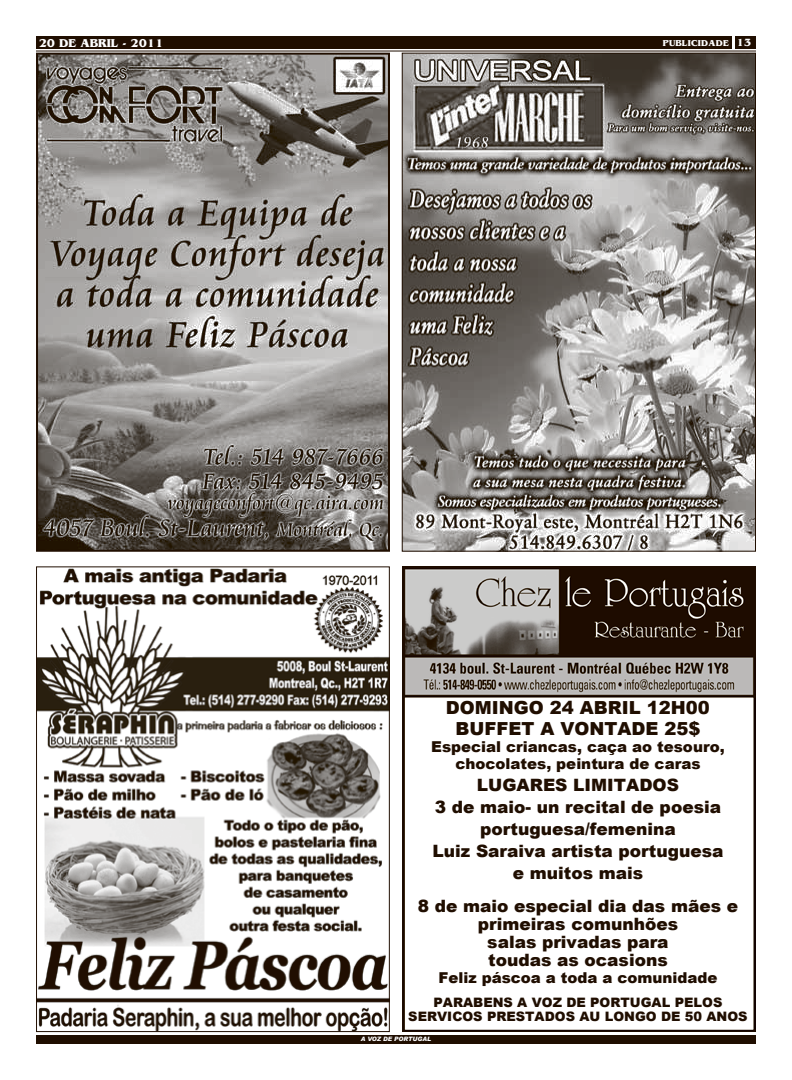
<style>
.page{position:relative;width:792px;height:1080px;background:#fff}
.page>*{position:absolute;margin:0;border:0;box-sizing:border-box;transform-origin:0 0}
.t1{font:900 18px/21px "Arial";color:#200e00}
.t2{font:900 17px/22px "Arial";color:#200e00;text-align:center}
.t3{font:900 15px/17px "Arial";color:#200e00;text-align:center}
.t4{font:900 13px/14px "Arial";color:#200e00}
.t5{font:700 12px "Bangkok";color:#fff}
.t6{font:700 11px "Bangkok";color:#fff}
.t7{font:700 9px "Bangkok";letter-spacing:.03em;color:#fff}
.t8{font:italic 900 6px "Arial";color:#fff}
</style>
<div class="page">
<div style="left:36px;top:36px;width:720px;height:13px;background:#200e00"></div>
<hr style="left:732px;top:36px;width:3px;height:17px;background:#fff">
<hr style="left:36px;top:51px;width:720px;height:1px;background:#200e00">
<div style="left:36px;top:1035px;width:720px;height:9px;background:#200e00"></div>
<img style="left:402px;top:566px;width:354px;height:466px">
<img style="left:39px;top:56px;width:348px;height:493px">
<div style="left:36px;top:53px;width:354px;height:499px;border:2px solid #200e00"></div>
<img style="left:404px;top:55px;width:350px;height:495px">
<img style="left:38px;top:568px;width:350px;height:462px">
<p class="t5" style="left:39px;top:36px;width:126px">20 DE ABRIL - 2011</p>
<p class="t6" style="left:736px;top:36px;width:16px">13</p>
<p class="t7" style="left:663px;top:38px;width:68px">PUBLICIDADE</p>
<p class="t1" style="left:455px;top:696px;width:256px;text-indent:-10px">Domingo 24 abril 12h00 buffet</p>
<p class="t1" style="left:540px;top:717px;width:162px">a vontade 25$</p>
<p class="t3" style="left:431px;top:737px;width:295px">Especial criancas, caça ao tesouro, chocolates, peintura de caras</p>
<p class="t2" style="left:433px;top:773px;width:292px">lugares limitados<br>3 de maio- un recital de poesia portuguesa/femenina<br>Luiz Saraiva artista portuguesa e muitos mais</p>
<p class="t2" style="left:418px;top:896px;width:322px;line-height:18px">8 de maio especial dia das mães e primeiras comunhões<br>salas privadas para<br>toudas as ocasions</p>
<p class="t3" style="left:438px;top:968px;width:281px">Feliz páscoa a toda a comunidade</p>
<p class="t4" style="left:408px;top:995px;width:314px;text-indent:25px">parabens a voz de portugal pelos se rvicos prest</p>
<p class="t4" style="left:535px;top:1009px;width:213px">ados au longo de 50 anos</p>
<p class="t8" style="left:361px;top:1035px;width:72px">A VOZ DE PORTUGAL</p>
</div>
